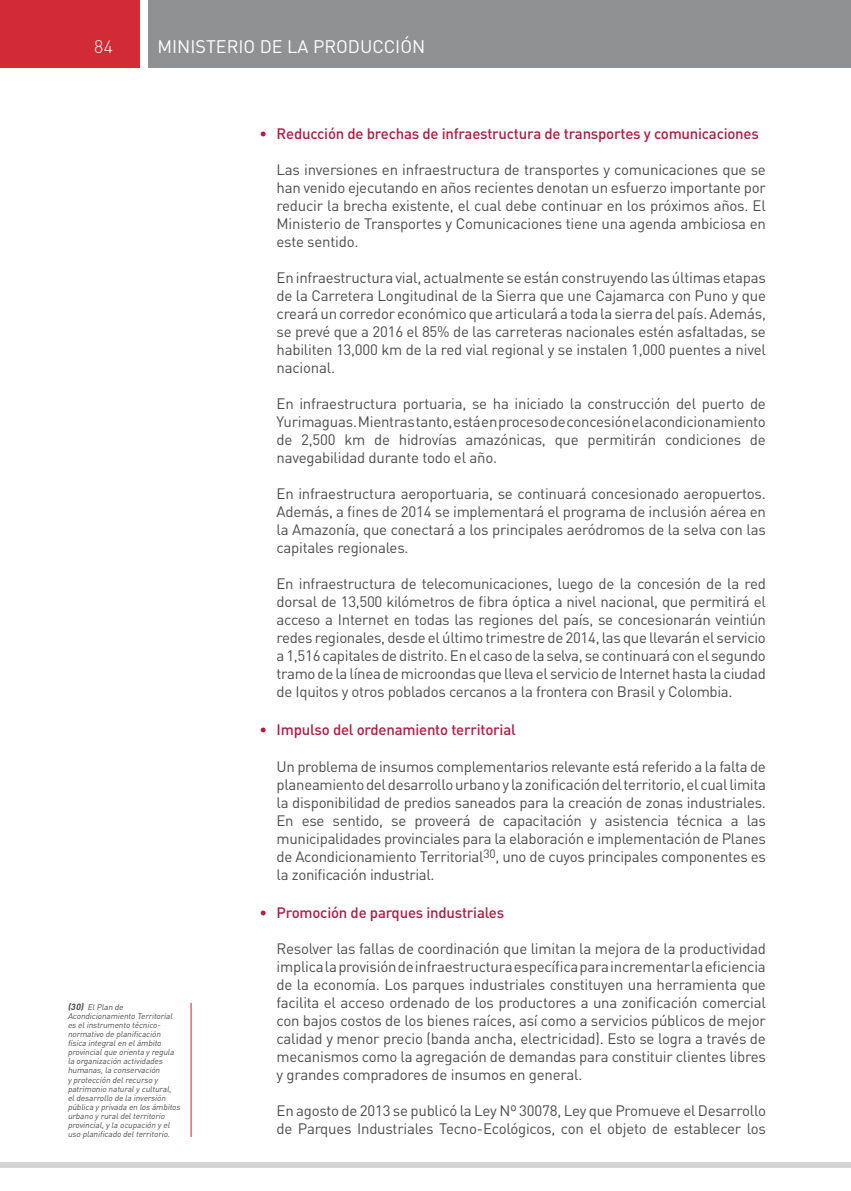
<style>
.page{position:relative;width:851px;height:1191px;background:#fff}
.page>*{position:absolute;margin:0;border:0;box-sizing:border-box;transform-origin:0 0}
.t1{font:18px "DIN Pro";color:#fff}
.t2{font:300 18px "DIN Pro";color:#fff}
.t3{font:15px/18px "DIN Pro";letter-spacing:-.015em;color:#4d4d4f;text-align:justify}
.t4{font:500 15px "DIN Pro";letter-spacing:-.015em;color:#b11c42}
.t5{font:italic 8.25px/9.1px "DIN Pro";color:#4d4d4f}
.s1{font-weight:700;font-size:9px}
</style>
<div class="page">
<div style="left:149px;top:0;width:701px;height:68px;background:#8f9193"></div>
<div style="left:0;top:0;width:140px;height:68px;background:#d32b35"></div>
<div style="left:0;top:1162px;width:850px;height:6px;background:#d1d3d4"></div>
<hr style="left:191px;top:1003px;width:1px;height:134px;background:#d2232a">
<p class="t2" style="left:94px;top:34px;width:21px">84</p>
<p class="t1" style="left:157px;top:34px;width:269px">MINISTERIO DE LA PRODUCCIÓN</p>
<p class="t5" style="left:68px;top:1002px;width:116px"><span class="s1">(30)</span> ElPlan de<br>Acondicionamiento Territorial es elinstrumento técnico&shy;normativo de planificación física integralen elámbito provincialque orienta yregula la organización actividades humanas,la conservación yprotección delrecurso y patrimonio naturalycultural, eldesarrollo de la inversión pública yprivada en los ámbitos urbano yruraldelterritorio provincial,yla ocupación yel uso planificado delterritorio.</p>
<p class="t4" style="left:259px;top:123px;width:501px">• Reducción de brechas de infraestructura de transportes y comunicaciones</p>
<p class="t3" style="left:276px;top:160px;width:490px">Las inversiones en infraestructura de transportes y comunicaciones que se han venido ejecutando en años recientes denotan un esfuerzo importante por reducir la brecha existente, el cual debe continuar en los próximos años. El Ministerio de Transportes y Comunicaciones tiene una agenda ambiciosa en este sentido.</p>
<p class="t3" style="left:276px;top:268px;width:491px">En infraestructura vial, actualmente se están construyendo las últimas etapas de la Carretera Longitudinal de la Sierra que une Cajamarca con Puno y que creará un corredor económico que articulará a toda la sierra del país. Además, se prevé que a 2016 el 85% de las carreteras nacionales estén asfaltadas, se habiliten 13,000 km de la red vial regional y se instalen 1,000 puentes a nivel nacional.</p>
<p class="t3" style="left:276px;top:394px;width:491px">En infraestructura portuaria, se ha iniciado la construcción del puerto de Yurimaguas. Mientras tanto, está en proceso de concesión el acondicionamiento de 2,500 km de hidrovías amazónicas, que permitirán condiciones de navegabilidad durante todo el año.</p>
<p class="t3" style="left:276px;top:484px;width:491px">En infraestructura aeroportuaria, se continuará concesionado aeropuertos.<br>Además, a fines de 2014 se implementará el programa de inclusión aérea en la Amazonía, que conectará a los principales aeródromos de la selva con las capitales regionales.</p>
<p class="t3" style="left:276px;top:574px;width:491px">En infraestructura de telecomunicaciones, luego de la concesión de la red dorsal de 13,500 kilómetros de fibra óptica a nivel nacional, que permitirá el acceso a Internet en todas las regiones del país, se concesionarán veintiún redes regionales, desde el último trimestre de 2014, las que llevarán el servicio a 1,516 capitales de distrito. En el caso de la selva, se continuará con el segundo tramo de la línea de microondas que lleva el servicio de Internet hasta la ciudad de Iquitos y otros poblados cercanos a la frontera con Brasil y Colombia.</p>
<p class="t4" style="left:259px;top:719px;width:258px">• Impulso del ordenamiento territorial</p>
<p class="t3" style="left:276px;top:757px;width:491px">Un problema de insumos complementarios relevante está referido a la falta de planeamiento del desarrollo urbano y la zonificación del territorio, el cual limita la disponibilidad de predios saneados para la creación de zonas industriales.<br>En ese sentido, se proveerá de capacitación y asistencia técnica a las municipalidades provinciales para la elaboración e implementación de Planes de Acondicionamiento Territorial<sup>30</sup>, uno de cuyos principales componentes es la zonificación industrial.</p>
<p class="t4" style="left:259px;top:902px;width:246px">• Promoción de parques industriales</p>
<p class="t3" style="left:276px;top:938px;width:491px">Resolver las fallas de coordinación que limitan la mejora de la productividad implica la provisión de infraestructura específica para incrementar la eficiencia de la economía. Los parques industriales constituyen una herramienta que facilita el acceso ordenado de los productores a una zonificación comercial con bajos costos de los bienes raíces, así como a servicios públicos de mejor calidad y menor precio (banda ancha, electricidad). Esto se logra a través de mecanismos como la agregación de demandas para constituir clientes libres y grandes compradores de insumos en general.</p>
<p class="t3" style="left:276px;top:1100px;width:491px">En agosto de 2013 se publicó la Ley Nº 30078, Ley que Promueve el Desarrollo de Parques Industriales Tecno-Ecológicos, con el objeto de establecer los</p>
</div>
